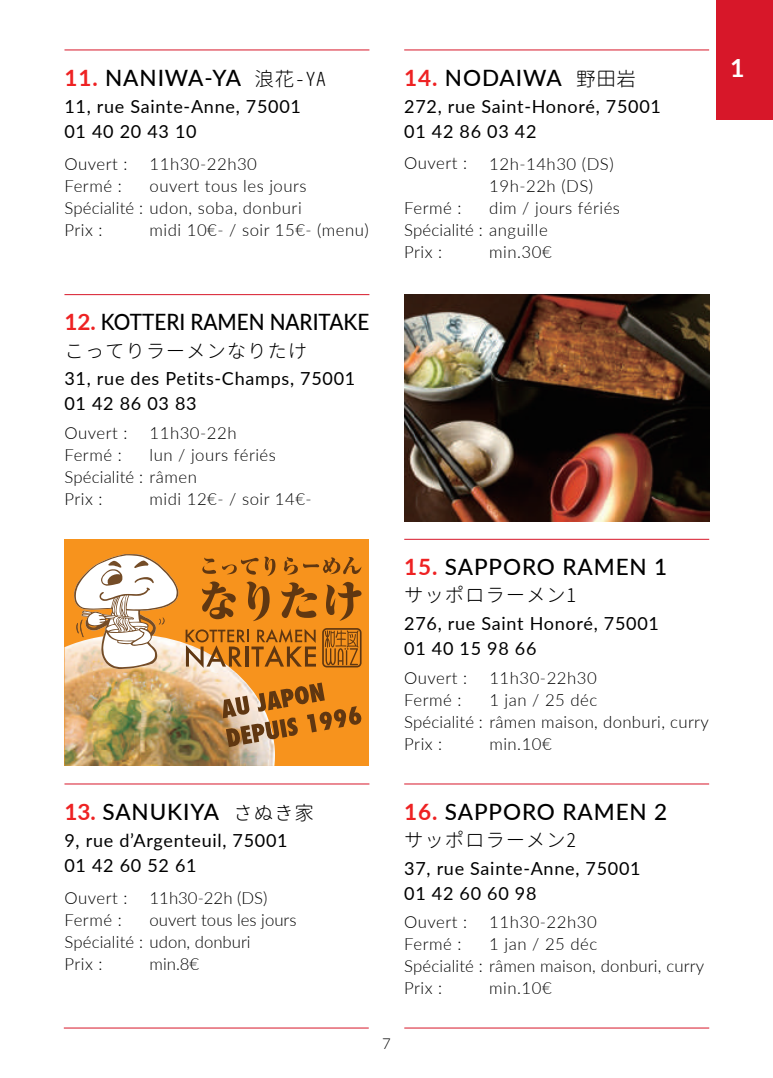
<style>
.page{position:relative;width:773px;height:1078px;background:#fff}
.page>*{position:absolute;margin:0;border:0;box-sizing:border-box;transform-origin:0 0}
.t1{font:700 25px "Lato";color:#fff}
.t2{font:500 22.5px "Lato";letter-spacing:.04em;color:#000}
.t3{font:500 22.5px "Lato";color:#000;scale:.92 1}
.t4{font:19.5px "Gen Jyuu Gothic Monospace Light";letter-spacing:.04em;color:#000}
.t5{font:18px/25px "Lato";letter-spacing:.04em;color:#000}
.t6{font:300 16.75px/22px "Lato";letter-spacing:.03em;color:#000}
.t7{font:300 16.75px "Lato";letter-spacing:.01em;color:#000}
.t8{font:300 16.75px "Lato";color:#000}
.t9{font:300 15px "Lato";color:#000}
.s1{font-weight:700;color:#ee2223}
.s2{font-family:"Gen Jyuu Gothic Monospace Light";font-weight:400;font-size:19.5px}
</style>
<div class="page">
<hr style="left:404px;top:1027px;width:305px;height:1px;background:#d71729">
<hr style="left:64px;top:1027px;width:305px;height:1px;background:#d71729">
<div style="left:716px;top:0;width:56px;height:119px;background:#d71729"></div>
<hr style="left:64px;top:294px;width:305px;height:1px;background:#d71729">
<div style="left:64px;top:539px;width:305px;height:226px;background:#f7931d"></div>
<img style="left:64px;top:641px;width:211px;height:124px">
<svg style="left:185px;top:629px;width:131px;height:38px"></svg>
<svg style="left:322px;top:628px;width:39px;height:39px"></svg>
<svg style="left:281px;top:582px;width:36px;height:36px"></svg>
<svg style="left:326px;top:581px;width:35px;height:39px"></svg>
<svg style="left:202px;top:556px;width:73px;height:65px"></svg>
<svg style="left:284px;top:556px;width:77px;height:18px"></svg>
<svg style="left:74px;top:554px;width:104px;height:115px"></svg>
<svg style="left:223px;top:682px;width:138px;height:65px"></svg>
<hr style="left:404px;top:49px;width:305px;height:1px;background:#d71729">
<img style="left:404px;top:294px;width:305px;height:227px">
<hr style="left:64px;top:49px;width:305px;height:1px;background:#d71729">
<hr style="left:64px;top:783px;width:305px;height:1px;background:#d71729">
<hr style="left:404px;top:538px;width:305px;height:1px;background:#d71729">
<hr style="left:404px;top:783px;width:305px;height:1px;background:#d71729">
<h2 class="t2" style="left:64px;top:61px;width:263px"><span class="s1">11.</span> NANIWA-YA <span class="s2">浪花-YA</span></h2>
<p class="t5" style="left:64px;top:93px;width:238px">11, rue Sainte-Anne, 75001<br>01 40 20 43 10</p>
<p class="t6" style="left:149px;top:152px;width:109px">11h30-22h30</p>
<p class="t6" style="left:149px;top:174px;width:158px">ouvert tous les jours</p>
<p class="t6" style="left:64px;top:196px;width:239px">Spécialité : udon, soba, donburi</p>
<p class="t6" style="left:149px;top:218px;width:220px">midi 10€- / soir 15€- (menu)</p>
<p class="t6" style="left:64px;top:152px;width:64px">Ouvert :<br>Fermé :</p>
<p class="t6" style="left:64px;top:218px;width:40px">Prix :</p>
<h2 class="t2" style="left:404px;top:61px;width:233px"><span class="s1">14.</span> NODAIWA <span class="s2">野田岩</span></h2>
<p class="t5" style="left:404px;top:93px;width:258px">272, rue Saint-Honoré, 75001<br>01 42 86 03 42</p>
<p class="t6" style="left:489px;top:152px;width:126px">12h-14h30 (DS)</p>
<p class="t6" style="left:489px;top:174px;width:105px">19h-22h (DS)</p>
<p class="t6" style="left:489px;top:196px;width:132px">dim / jours fériés</p>
<p class="t7" style="left:404px;top:218px;width:145px">Spécialité : anguille</p>
<p class="t6" style="left:489px;top:240px;width:64px">min.30€</p>
<p class="t6" style="left:404px;top:152px;width:64px">Ouvert :</p>
<p class="t6" style="left:404px;top:196px;width:59px">Fermé :</p>
<p class="t6" style="left:404px;top:240px;width:40px">Prix :</p>
<h2 class="t3" style="left:64px;top:306px;width:333px"><span class="s1">12.</span> KOTTERI RAMEN NARITAKE</h2>
<p class="t4" style="left:64px;top:336px;width:244px">こってりラーメンなりたけ</p>
<p class="t5" style="left:64px;top:365px;width:292px">31, rue des Petits-Champs, 75001<br>01 42 86 03 83</p>
<p class="t6" style="left:149px;top:421px;width:88px">11h30-22h</p>
<p class="t6" style="left:149px;top:443px;width:128px">lun / jours fériés</p>
<p class="t7" style="left:64px;top:465px;width:134px">Spécialité : râmen</p>
<p class="t6" style="left:149px;top:487px;width:164px">midi 12€- / soir 14€-</p>
<p class="t6" style="left:64px;top:421px;width:64px">Ouvert :<br>Fermé :</p>
<p class="t6" style="left:64px;top:487px;width:40px">Prix :</p>
<h2 class="t2" style="left:404px;top:550px;width:264px"><span class="s1">15.</span> SAPPORO RAMEN 1</h2>
<p class="t4" style="left:404px;top:581px;width:173px">サッポロラーメン1</p>
<p class="t5" style="left:404px;top:610px;width:256px">276, rue Saint Honoré, 75001<br>01 40 15 98 66</p>
<p class="t6" style="left:489px;top:666px;width:109px">11h30-22h30</p>
<p class="t6" style="left:489px;top:688px;width:109px">1 jan / 25 déc</p>
<p class="t6" style="left:404px;top:710px;width:306px">Spécialité : râmen maison, donburi, curry</p>
<p class="t6" style="left:489px;top:732px;width:64px">min.10€</p>
<p class="t6" style="left:404px;top:666px;width:64px">Ouvert :<br>Fermé :</p>
<p class="t6" style="left:404px;top:732px;width:40px">Prix :</p>
<h2 class="t2" style="left:64px;top:795px;width:251px"><span class="s1">13.</span> SANUKIYA <span class="s2">さぬき家</span></h2>
<p class="t5" style="left:64px;top:827px;width:225px">9, rue d’Argenteuil, 75001<br>01 42 60 52 61</p>
<p class="t8" style="left:149px;top:885px;width:119px">11h30-22h (DS)</p>
<p class="t8" style="left:149px;top:907px;width:148px">ouvert tous les jours</p>
<p class="t8" style="left:64px;top:929px;width:188px">Spécialité : udon, donburi</p>
<p class="t6" style="left:149px;top:951px;width:51px">min.8€</p>
<p class="t6" style="left:64px;top:885px;width:64px">Ouvert :<br>Fermé :</p>
<p class="t6" style="left:64px;top:951px;width:40px">Prix :</p>
<h2 class="t2" style="left:404px;top:795px;width:264px"><span class="s1">16.</span> SAPPORO RAMEN 2</h2>
<p class="t4" style="left:404px;top:825px;width:173px">サッポロラーメン2</p>
<p class="t5" style="left:404px;top:854px;width:238px">37, rue Sainte-Anne, 75001<br>01 42 60 60 98</p>
<p class="t6" style="left:489px;top:910px;width:109px">11h30-22h30</p>
<p class="t6" style="left:489px;top:932px;width:109px">1 jan / 25 déc</p>
<p class="t7" style="left:404px;top:954px;width:301px">Spécialité : râmen maison, donburi, curry</p>
<p class="t6" style="left:489px;top:976px;width:64px">min.10€</p>
<p class="t6" style="left:404px;top:910px;width:64px">Ouvert :<br>Fermé :</p>
<p class="t6" style="left:404px;top:976px;width:40px">Prix :</p>
<p class="t9" style="left:382px;top:1033px;width:10px">7</p>
<h1 class="t1" style="left:730px;top:49px;width:16px">1</h1>
</div>
